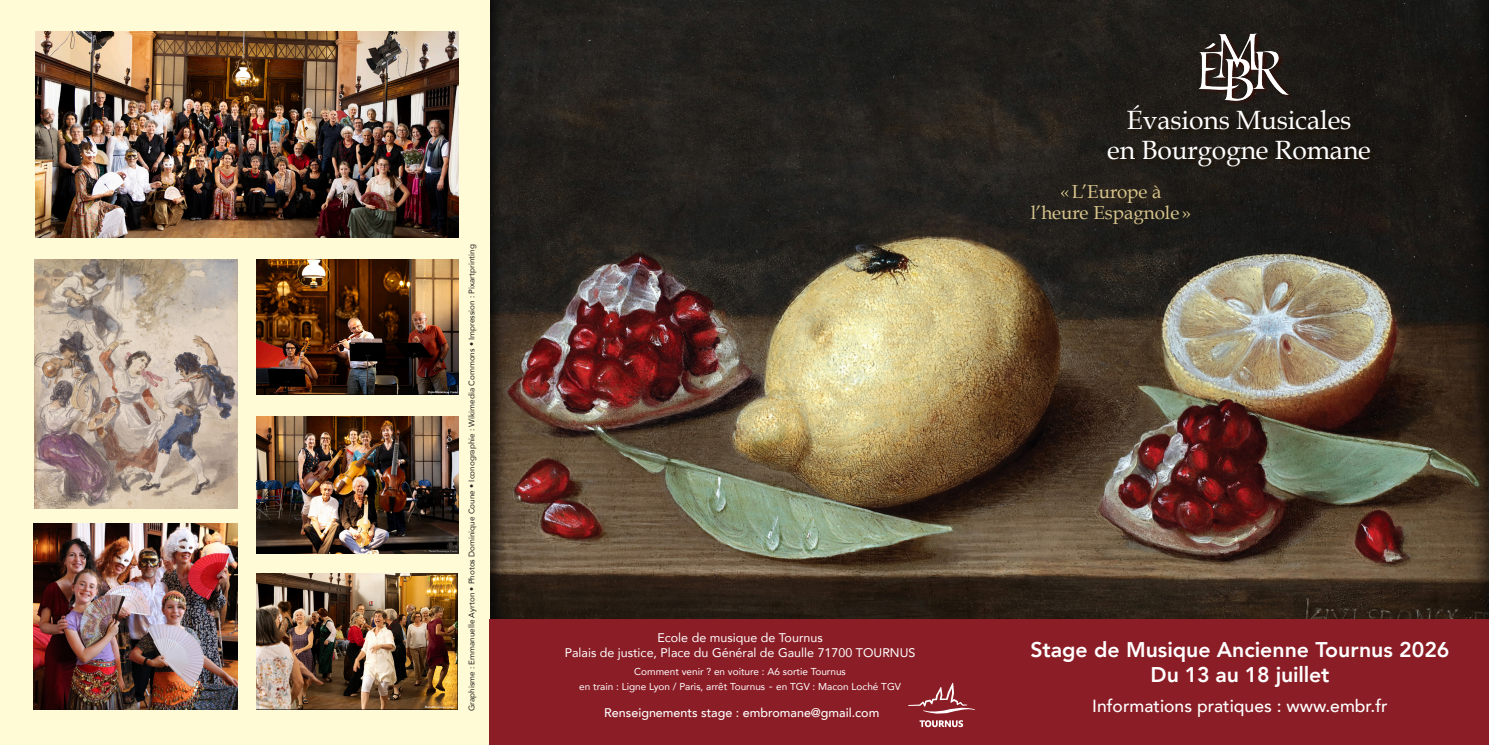
<style>
.page{position:relative;width:1489px;height:745px;background:#fff}
.page>*{position:absolute;margin:0;border:0;box-sizing:border-box;transform-origin:0 0}
.t1{font:26.38px "Book Antiqua";letter-spacing:-.005em;color:#fff}
.t2{font:800 21.25px "Avenir";color:#fff}
.t3{font:18.75px "Book Antiqua";color:#d7c48c}
.t4{font:500 17.5px "Avenir";color:#fff}
.t5{font:12.5px "Avenir";color:#fff}
.t6{font:500 12.5px "Avenir";color:#fff}
.t7{font:10px "Avenir";color:#fff}
.t8{font:8.12px "Avenir";color:#231f20}
.s1{font-size:12.5px}
</style>
<div class="page">
<img style="left:489px;top:0;width:999px;height:618px">
<div style="left:0;top:0;width:489px;height:744px;background:#fffbd6"></div>
<div style="left:489px;top:618px;width:999px;height:126px;background:#8b1d26"></div>
<div style="left:1106px;top:104px;width:270px;height:69px;background:#1e1914"></div>
<svg style="left:908px;top:682px;width:66px;height:44px"></svg>
<img style="left:35px;top:31px;width:423px;height:206px">
<img style="left:256px;top:416px;width:202px;height:136px">
<img style="left:256px;top:259px;width:202px;height:135px">
<img style="left:1190px;top:26px;width:104px;height:80px">
<img style="left:34px;top:523px;width:203px;height:186px">
<img style="left:256px;top:573px;width:201px;height:136px">
<img style="left:35px;top:259px;width:202px;height:249px">
<p class="t8" style="left:465px;top:710px;width:468px;rotate:-90deg">Graphisme : Emmanuelle Ayrton • Photos Dominique Coune • Iconographie : Wikimedia Commons • Impression : Pixartprinting</p>
<p class="t5" style="left:657px;top:626px;width:167px">Ecole de musique de Tournus</p>
<p class="t5" style="left:564px;top:641px;width:352px">Palais de justice, Place du Général de Gaulle 71700 TOURNUS</p>
<p class="t7" style="left:634px;top:663px;width:213px">Comment venir ? en voiture : A6 sortie Tournus</p>
<p class="t7" style="left:579px;top:678px;width:323px">en train : Ligne Lyon / Paris, arrêt Tournus <span class="s1">-</span> en TGV : Macon Loché TGV</p>
<p class="t6" style="left:604px;top:701px;width:276px">Renseignements stage : embromane@gmail.com</p>
<p class="t1" style="left:1126px;top:104px;width:226px">Évasions Musicales</p>
<p class="t1" style="left:1107px;top:133px;width:265px">en Bourgogne Romane</p>
<p class="t3" style="left:1060px;top:180px;width:103px">«L’Europe à</p>
<p class="t3" style="left:1030px;top:201px;width:162px">l’heure Espagnole»</p>
<p class="t2" style="left:1030px;top:632px;width:421px">Stage de Musique Ancienne Tournus 2026</p>
<p class="t2" style="left:1150px;top:657px;width:180px">Du 13 au 18 juillet</p>
<p class="t4" style="left:1092px;top:690px;width:297px">Informations pratiques : www.embr.fr</p>
</div>
